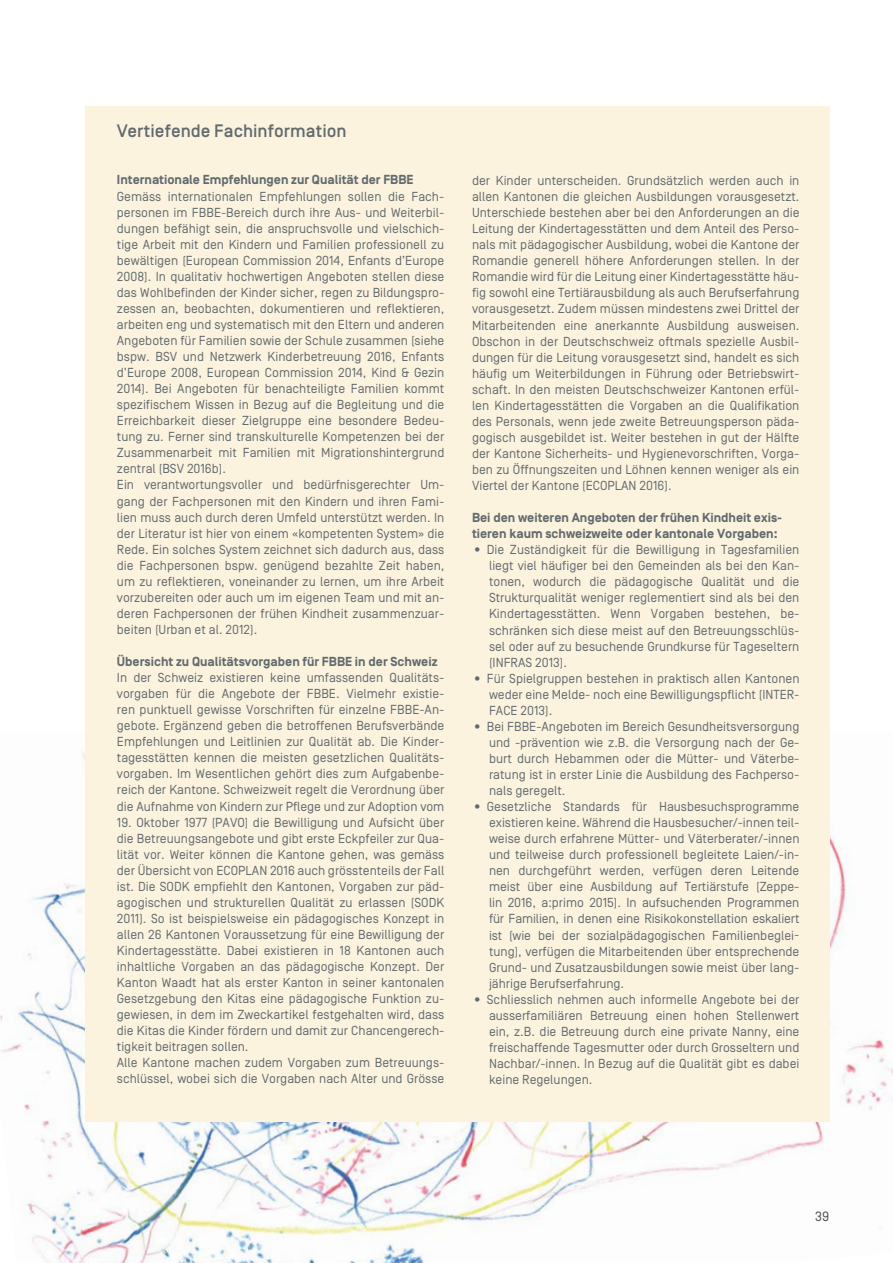
<style>
.page{position:relative;width:893px;height:1263px;background:#fff}
.page>*{position:absolute;margin:0;border:0;box-sizing:border-box;transform-origin:0 0}
.t1{font:500 18px "Simplon BP";color:#616a6e}
.t2{font:13.5px "Simplon BP Regular";color:#494f47}
.t3{font:13.05px/16px "Simplon BP Regular";color:#616a6e;text-align:justify}
.t4{font:700 13.05px/16px "Simplon BP";color:#616a6e}
</style>
<div class="page">
<img style="left:0;top:731px;width:893px;height:532px">
<div style="left:85px;top:106px;width:744px;height:1016px;background:#fcf3df"></div>
<h1 class="t1" style="left:117px;top:120px;width:231px">Vertiefende Fachinformation</h1>
<p class="t4" style="left:117px;top:172px;width:298px">Internationale Empfehlungen zur Qualität der FBBE</p>
<p class="t3" style="left:117px;top:188px;width:329px;text-align:left">Gemäss internationalen Empfehlungen sollen die Fach&shy;personen im FBBE-Bereich durch ihre Aus- und Weiterbil&shy;dungen befähigt sein, die anspruchsvolle und vielschich&shy;tige Arbeit mit den Kindern und Familien professionell zu bewältigen (European Commission 2014, Enfants d’Europe 2008). In qualitativ hochwertigen Angeboten stellen diese das Wohlbefinden der Kinder sicher, regen zu Bildungspro&shy;zessen an, beobachten, dokumentieren und reflektieren, arbeiten eng und systematisch mit den Eltern und anderen Angeboten für Familien sowie der Schule zusammen (siehe bspw. BSV und Netzwerk Kinderbetreuung 2016, Enfants d’Europe 2008, European Commission 2014, Kind &amp; Gezin 2014). Bei Angeboten für benachteiligte Familien kommt spezifischem Wissen in Bezug auf die Begleitung und die Erreichbarkeit dieser Zielgruppe eine besondere Bedeu&shy;tung zu. Ferner sind transkulturelle Kompetenzen bei der Zusammenarbeit mit Familien mit Migrationshintergrund zentral (BSV 2016b).<br>Ein verantwortungsvoller und bedürfnisgerechter Um&shy;gang der Fachpersonen mit den Kindern und ihren Fami&shy;lien muss auch durch deren Umfeld unterstützt werden. In der Literatur ist hier von einem «kompetenten System» die Rede. Ein solches System zeichnet sich dadurch aus, dass die Fachpersonen bspw. genügend bezahlte Zeit haben, um zu reflektieren, voneinander zu lernen, um ihre Arbeit vorzubereiten oder auch um im eigenen Team und mit an&shy;deren Fachpersonen der frühen Kindheit zusammenzuar&shy;beiten (Urban et al. 2012).</p>
<p class="t4" style="left:117px;top:654px;width:322px">Übersicht zu Qualitätsvorgaben für FBBE in der Schweiz</p>
<p class="t3" style="left:117px;top:669px;width:329px">In der Schweiz existieren keine umfassenden Qualitäts&shy;vorgaben für die Angebote der FBBE. Vielmehr existie&shy;ren punktuell gewisse Vorschriften für einzelne FBBE-An&shy;gebote. Ergänzend geben die betroffenen Berufsverbände Empfehlungen und Leitlinien zur Qualität ab. Die Kinder&shy;tagesstätten kennen die meisten gesetzlichen Qualitäts&shy;vorgaben. Im Wesentlichen gehört dies zum Aufgabenbe&shy;reich der Kantone. Schweizweit regelt die Verordnung über die Aufnahme von Kindern zur Pflege und zur Adoption vom</p>
<p class="t3" style="left:117px;top:814px;width:329px;text-align:left">19. Oktober 1977 (PAVO) die Bewilligung und Aufsicht über die Betreuungsangebote und gibt erste Eckpfeiler zur Qua&shy;lität vor. Weiter können die Kantone gehen, was gemäss der Übersicht von ECOPLAN 2016 auch grösstenteils der Fall ist. Die SODK empfiehlt den Kantonen, Vorgaben zur päd&shy;agogischen und strukturellen Qualität zu erlassen (SODK 2011). So ist beispielsweise ein pädagogisches Konzept in allen 26 Kantonen Voraussetzung für eine Bewilligung der Kindertagesstätte. Dabei existieren in 18 Kantonen auch inhaltliche Vorgaben an das pädagogische Konzept. Der Kanton Waadt hat als erster Kanton in seiner kantonalen Gesetzgebung den Kitas eine pädagogische Funktion zu&shy;gewiesen, in dem im Zweckartikel festgehalten wird, dass die Kitas die Kinder fördern und damit zur Chancengerech&shy;tigkeit beitragen sollen.<br>Alle Kantone machen zudem Vorgaben zum Betreuungs&shy;schlüssel, wobei sich die Vorgaben nach Alter und Grösse</p>
<p class="t3" style="left:472px;top:172px;width:329px">der Kinder unterscheiden. Grundsätzlich werden auch in allen Kantonen die gleichen Ausbildungen vorausgesetzt.<br>Unterschiede bestehen aber bei den Anforderungen an die Leitung der Kindertagesstätten und dem Anteil des Perso&shy;nals mit pädagogischer Ausbildung, wobei die Kantone der Romandie generell höhere Anforderungen stellen. In der Romandie wird für die Leitung einer Kindertagesstätte häu&shy;fig sowohl eine Tertiärausbildung als auch Berufserfahrung vorausgesetzt. Zudem müssen mindestens zwei Drittel der Mitarbeitenden eine anerkannte Ausbildung ausweisen.<br>Obschon in der Deutschschweiz oftmals spezielle Ausbil&shy;dungen für die Leitung vorausgesetzt sind, handelt es sich häufig um Weiterbildungen in Führung oder Betriebswirt&shy;schaft. In den meisten Deutschschweizer Kantonen erfül&shy;len Kindertagesstätten die Vorgaben an die Qualifikation des Personals, wenn jede zweite Betreuungsperson päda&shy;gogisch ausgebildet ist. Weiter bestehen in gut der Hälfte der Kantone Sicherheits- und Hygienevorschriften, Vorga&shy;ben zu Öffnungszeiten und Löhnen kennen weniger als ein Viertel der Kantone (ECOPLAN 2016).</p>
<p class="t4" style="left:472px;top:510px;width:312px">Bei den weiteren Angeboten der frühen Kindheit exis&shy;tieren kaum schweizweite oder kantonale Vorgaben:</p>
<p class="t3" style="left:489px;top:542px;width:312px;text-indent:-17px">• Die Zuständigkeit für die Bewilligung in Tagesfamilien liegt viel häufiger bei den Gemeinden als bei den Kan&shy;tonen, wodurch die pädagogische Qualität und die Strukturqualität weniger reglementiert sind als bei den Kindertagesstätten. Wenn Vorgaben bestehen, be&shy;schränken sich diese meist auf den Betreuungsschlüs&shy;sel oder auf zu besuchende Grundkurse für Tageseltern (INFRAS 2013).</p>
<p class="t3" style="left:489px;top:670px;width:312px;text-indent:-17px">• Für Spielgruppen bestehen in praktisch allen Kantonen weder eine Melde- noch eine Bewilligungspflicht (INTER-FACE 2013).</p>
<p class="t3" style="left:489px;top:718px;width:312px;text-indent:-17px">• Bei FBBE-Angeboten im Bereich Gesundheitsversorgung und -prävention wie z.B. die Versorgung nach der Ge&shy;burt durch Hebammen oder die Mütter- und Väterbe&shy;ratung ist in erster Linie die Ausbildung des Fachperso&shy;nals geregelt.</p>
<p class="t3" style="left:489px;top:798px;width:312px;text-indent:-17px">• Gesetzliche Standards für Hausbesuchsprogramme existieren keine. Während die Hausbesucher/-innen teil&shy;weise durch erfahrene Mütter- und Väterberater/-innen und teilweise durch professionell begleitete Laien/-in&shy;nen durchgeführt werden, verfügen deren Leitende meist über eine Ausbildung auf Tertiärstufe (Zeppe&shy;lin 2016, a:primo 2015). In aufsuchenden Programmen für Familien, in denen eine Risikokonstellation eskaliert ist (wie bei der sozialpädagogischen Familienbeglei&shy;tung), verfügen die Mitarbeitenden über entsprechende Grund- und Zusatzausbildungen sowie meist über lang&shy;jährige Berufserfahrung.</p>
<p class="t3" style="left:489px;top:991px;width:312px;text-indent:-17px">• Schliesslich nehmen auch informelle Angebote bei der ausserfamiliären Betreuung einen hohen Stellenwert ein, z.B. die Betreuung durch eine private Nanny, eine freischaffende Tagesmutter oder durch Grosseltern und Nachbar/-innen. In Bezug auf die Qualität gibt es dabei keine Regelungen.</p>
<p class="t2" style="left:815px;top:1209px;width:15px">39</p>
</div>
